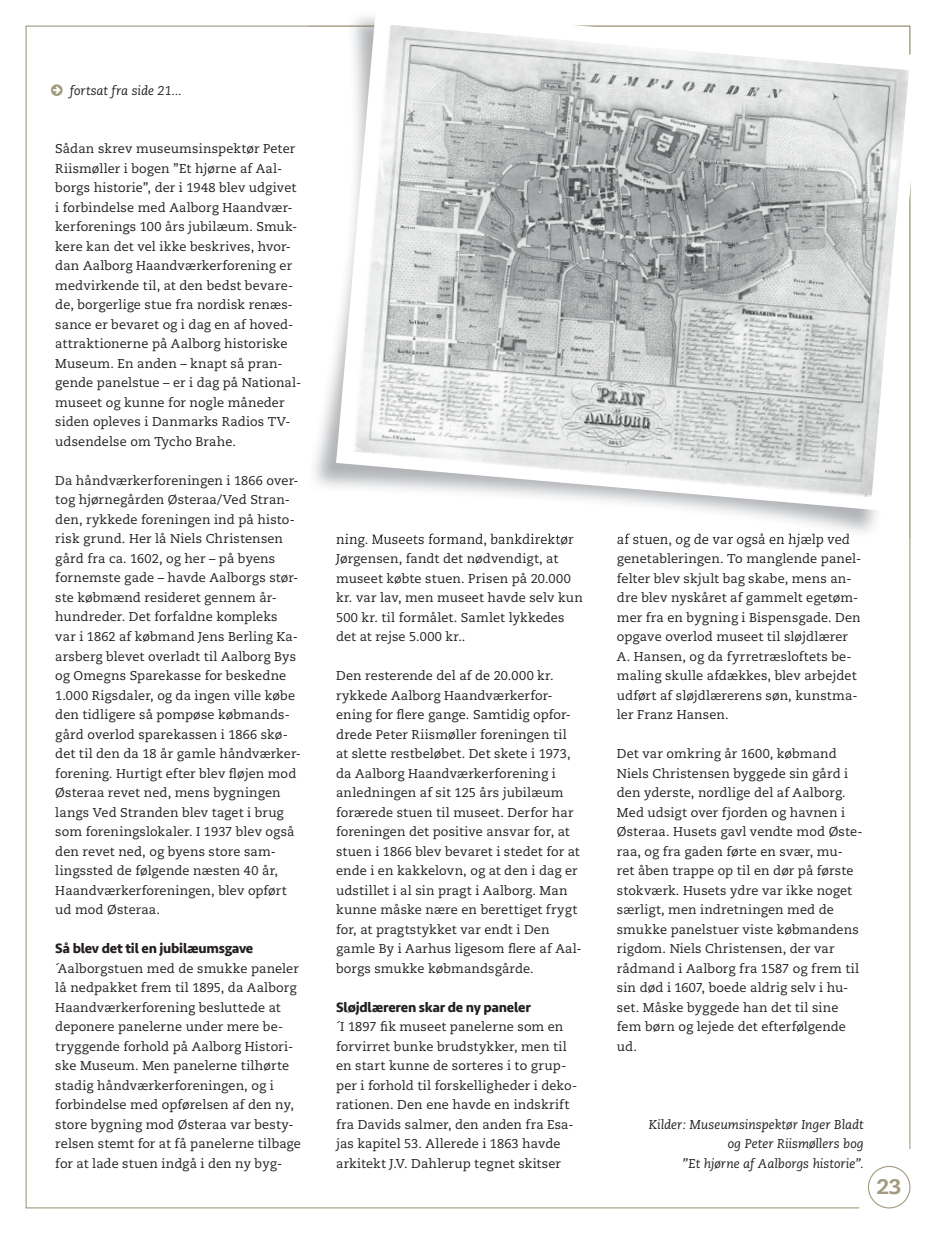
<style>
.page{position:relative;width:936px;height:1234px;background:#fff}
.page>*{position:absolute;margin:0;border:0;box-sizing:border-box;transform-origin:0 0}
.t1{font:800 21px "Caecilia";color:#a19a80}
.t2{font:700 14.25px "Seravek";letter-spacing:-.015em;color:#231f20}
.t3{font:12.75px/19.5px "Caecilia";letter-spacing:.01em;color:#231f20}
.t4{font:italic 12.75px/19.5px "Caecilia";color:#231f20;text-align:right}
</style>
<div class="page">
<svg style="left:868px;top:1166px;width:42px;height:42px"></svg>
<img style="left:308px;top:26px;width:602px;height:512px">
<svg style="left:336px;top:16px;width:575px;height:494px"></svg>
<img style="left:351px;top:25px;width:557px;height:472px">
<p class="t4" style="left:70px;top:81px;width:113px">fortsat fra side 21...</p>
<p class="t3" style="left:55px;top:139px;width:247px">Sådan skrev museumsinspektør Peter Riismøller i bogen ”Et hjørne af Aal&shy;borgs historie”, der i 1948 blev udgivet i forbindelse med Aalborg Haandvær&shy;kerforenings 100 års jubilæum. Smuk&shy;kere kan det vel ikke beskrives, hvor&shy;dan Aalborg Haandværkerforening er medvirkende til, at den bedst bevare&shy;de, borgerlige stue fra nordisk renæs&shy;sance er bevaret og i dag en af hoved&shy;attraktionerne på Aalborg historiske Museum. En anden – knapt så pran&shy;gende panelstue – er i dag på National&shy;museet og kunne for nogle måneder siden opleves i Danmarks Radios TV&shy;udsendelse om Tycho Brahe.</p>
<p class="t3" style="left:55px;top:471px;width:247px">Da håndværkerforeningen i 1866 over&shy;tog hjørnegården Østeraa/Ved Stran&shy;den, rykkede foreningen ind på histo&shy;risk grund. Her lå Niels Christensen gård fra ca. 1602, og her – på byens fornemste gade – havde Aalborgs stør&shy;ste købmænd resideret gennem år&shy;hundreder. Det forfaldne kompleks var i 1862 af købmand Jens Berling Ka&shy;arsberg blevet overladt til Aalborg Bys og Omegns Sparekasse for beskedne 1.000 Rigsdaler, og da ingen ville købe den tidligere så pompøse købmands&shy;gård overlod sparekassen i 1866 skø&shy;det til den da 18 år gamle håndværker&shy;forening. Hurtigt efter blev fløjen mod Østeraa revet ned, mens bygningen langs Ved Stranden blev taget i brug som foreningslokaler. I 1937 blev også den revet ned, og byens store sam&shy;lingssted de følgende næsten 40 år, Haandværkerforeningen, blev opført ud mod Østeraa.</p>
<p class="t2" style="left:55px;top:936px;width:199px">Så blev det til en jubilæumsgave</p>
<p class="t3" style="left:55px;top:958px;width:247px">´Aalborgstuen med de smukke paneler lå nedpakket frem til 1895, da Aalborg Haandværkerforening besluttede at deponere panelerne under mere be&shy;tryggende forhold på Aalborg Histori&shy;ske Museum. Men panelerne tilhørte stadig håndværkerforeningen, og i forbindelse med opførelsen af den ny, store bygning mod Østeraa var besty&shy;relsen stemt for at få panelerne tilbage for at lade stuen indgå i den ny byg-</p>
<p class="t3" style="left:336px;top:529px;width:248px">ning. Museets formand, bankdirektør Jørgensen, fandt det nødvendigt, at museet købte stuen. Prisen på 20.000 kr. var lav, men museet havde selv kun 500 kr. til formålet. Samlet lykkedes det at rejse 5.000 kr..</p>
<p class="t3" style="left:336px;top:666px;width:247px">Den resterende del af de 20.000 kr. rykkede Aalborg Haandværkerfor&shy;ening for flere gange. Samtidig opfor&shy;drede Peter Riismøller foreningen til at slette restbeløbet. Det skete i 1973, da Aalborg Haandværkerforening i anledningen af sit 125 års jubilæum forærede stuen til museet. Derfor har foreningen det positive ansvar for, at stuen i 1866 blev bevaret i stedet for at ende i en kakkelovn, og at den i dag er udstillet i al sin pragt i Aalborg. Man kunne måske nære en berettiget frygt for, at pragtstykket var endt i Den gamle By i Aarhus ligesom flere af Aal&shy;borgs smukke købmandsgårde.</p>
<p class="t2" style="left:336px;top:995px;width:196px">Sløjdlæreren skar de ny paneler</p>
<p class="t3" style="left:336px;top:1017px;width:243px">´I 1897 fik museet panelerne som en forvirret bunke brudstykker, men til en start kunne de sorteres i to grup&shy;per i forhold til forskelligheder i deko&shy;rationen. Den ene havde en indskrift fra Davids salmer, den anden fra Esa&shy;jas kapitel 53. Allerede i 1863 havde arkitekt J.V. Dahlerup tegnet skitser</p>
<p class="t3" style="left:617px;top:529px;width:246px">af stuen, og de var også en hjælp ved genetableringen. To manglende panel&shy;felter blev skjult bag skabe, mens an&shy;dre blev nyskåret af gammelt egetøm&shy;mer fra en bygning i Bispensgade. Den opgave overlod museet til sløjdlærer A. Hansen, og da fyrretræsloftets be&shy;maling skulle afdækkes, blev arbejdet udført af sløjdlærerens søn, kunstma&shy;ler Franz Hansen.</p>
<p class="t3" style="left:617px;top:744px;width:247px">Det var omkring år 1600, købmand Niels Christensen byggede sin gård i den yderste, nordlige del af Aalborg.<br>Med udsigt over fjorden og havnen i Østeraa. Husets gavl vendte mod Øste&shy;raa, og fra gaden førte en svær, mu&shy;ret åben trappe op til en dør på første stokværk. Husets ydre var ikke noget særligt, men indretningen med de smukke panelstuer viste købmandens rigdom. Niels Christensen, der var rådmand i Aalborg fra 1587 og frem til sin død i 1607, boede aldrig selv i hu&shy;set. Måske byggede han det til sine fem børn og lejede det efterfølgende ud.</p>
<p class="t4" style="left:648px;top:1114px;width:216px">Kilder: Museumsinspektør Inger Bladt og Peter Riismøllers bog<br>”Et hjørne af Aalborgs historie”.</p>
<h1 class="t1" style="left:876px;top:1173px;width:26px">23</h1>
</div>
